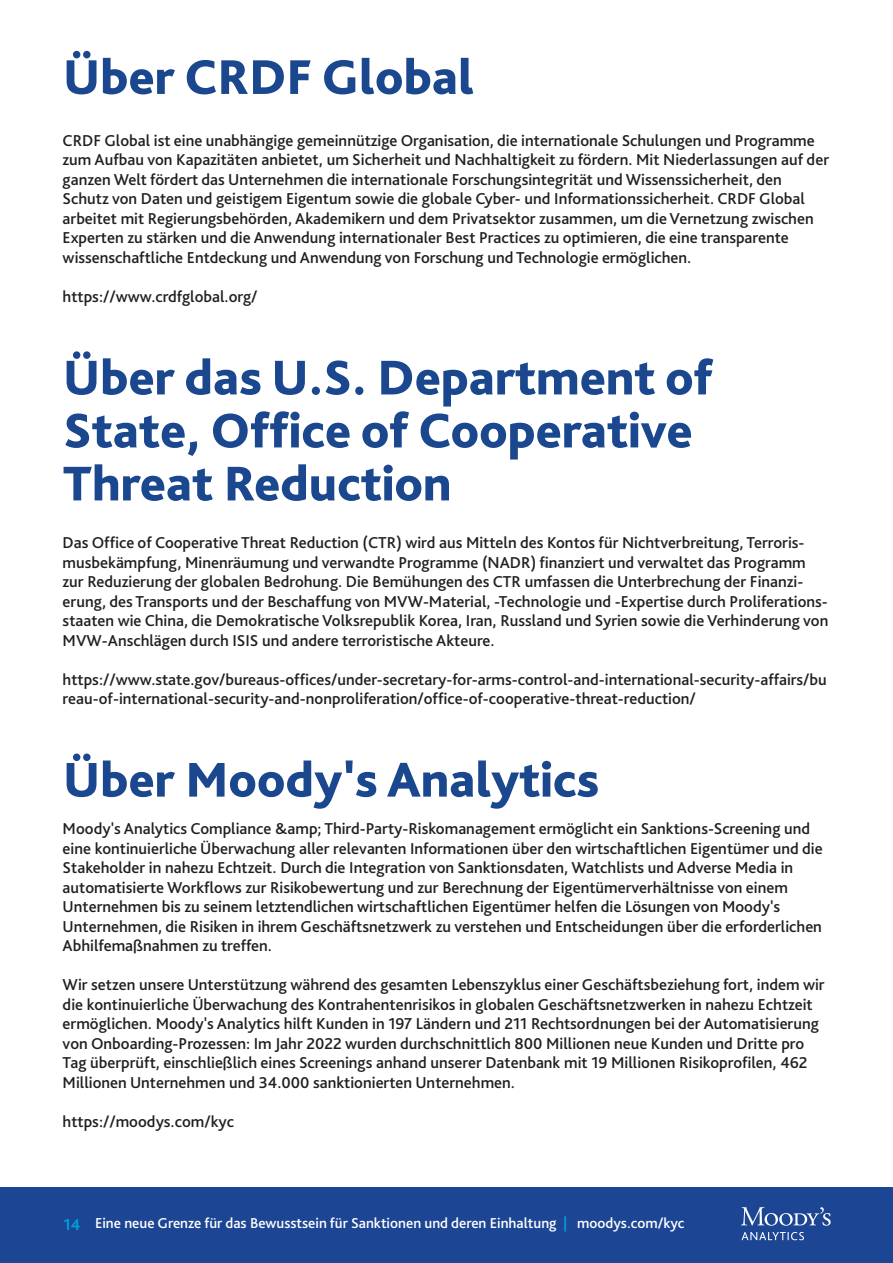
<style>
.page{position:relative;width:893px;height:1263px;background:#fff}
.page>*{position:absolute;margin:0;border:0;box-sizing:border-box;transform-origin:0 0}
.t1{font:800 51px/52.9px "Bliss Pro";color:#1a478e}
.t2{font:500 16.5px/19.5px "Bliss Pro";color:#231f20}
.t3{font:700 16.5px "Bliss Pro";color:#009fdb}
.t4{font:500 15px "Bliss Pro";color:#fff}
.s1{font-weight:700;color:#039ad7}
</style>
<div class="page">
<div style="left:0;top:1188px;width:893px;height:75px;background:#1c4594"></div>
<svg style="left:741px;top:1232px;width:63px;height:8px"></svg>
<svg style="left:741px;top:1207px;width:90px;height:19px"></svg>
<h1 class="t1" style="left:63px;top:49px;width:412px">Über CRDF Global</h1>
<p class="t2" style="left:63px;top:130px;width:768px">CRDF Global ist eine unabhängige gemeinnützige Organisation, die internationale Schulungen und Programme zum Aufbau von Kapazitäten anbietet, um Sicherheit und Nachhaltigkeit zu fördern. Mit Niederlassungen auf der ganzen Welt fördert das Unternehmen die internationale Forschungsintegrität und Wissenssicherheit, den Schutz von Daten und geistigem Eigentum sowie die globale Cyber- und Informationssicherheit. CRDF Global arbeitet mit Regierungsbehörden, Akademikern und dem Privatsektor zusammen, um die Vernetzung zwischen Experten zu stärken und die Anwendung internationaler Best Practices zu optimieren, die eine transparente wissenschaftliche Entdeckung und Anwendung von Forschung und Technologie ermöglichen.</p>
<p class="t2" style="left:63px;top:286px;width:196px">https://www.crdfglobal.org/</p>
<h1 class="t1" style="left:63px;top:350px;width:651px">Über das U.S. Department of<br>State, Office of Cooperative<br>Threat Reduction</h1>
<p class="t2" style="left:63px;top:533px;width:767px">Das Office of Cooperative Threat Reduction (CTR) wird aus Mitteln des Kontos für Nichtverbreitung, Terroris&shy;musbekämpfung, Minenräumung und verwandte Programme (NADR) finanziert und verwaltet das Programm zur Reduzierung der globalen Bedrohung. Die Bemühungen des CTR umfassen die Unterbrechung der Finanzi&shy;erung, des Transports und der Beschaffung von MVW-Material, -Technologie und -Expertise durch Proliferations&shy;staaten wie China, die Demokratische Volksrepublik Korea, Iran, Russland und Syrien sowie die Verhinderung von MVW-Anschlägen durch ISIS und andere terroristische Akteure.</p>
<p class="t2" style="left:63px;top:669px;width:765px">https://www.state.gov/bureaus-offices/under-secretary-for-arms-control-and-international-security-affairs/bu reau-of-international-security-and-nonproliferation/office-of-cooperative-threat-reduction/</p>
<h1 class="t1" style="left:63px;top:752px;width:538px">Über Moody's Analytics</h1>
<p class="t2" style="left:63px;top:818px;width:761px">Moody's Analytics Compliance &amp;amp; Third-Party-Riskomanagement ermöglicht ein Sanktions-Screening und eine kontinuierliche Überwachung aller relevanten Informationen über den wirtschaftlichen Eigentümer und die Stakeholder in nahezu Echtzeit. Durch die Integration von Sanktionsdaten, Watchlists und Adverse Media in automatisierte Workflows zur Risikobewertung und zur Berechnung der Eigentümerverhältnisse von einem Unternehmen bis zu seinem letztendlichen wirtschaftlichen Eigentümer helfen die Lösungen von Moody's Unternehmen, die Risiken in ihrem Geschäftsnetzwerk zu verstehen und Entscheidungen über die erforderlichen Abhilfemaßnahmen zu treffen.</p>
<p class="t2" style="left:63px;top:974px;width:763px">Wir setzen unsere Unterstützung während des gesamten Lebenszyklus einer Geschäftsbeziehung fort, indem wir die kontinuierliche Überwachung des Kontrahentenrisikos in globalen Geschäftsnetzwerken in nahezu Echtzeit ermöglichen. Moody's Analytics hilft Kunden in 197 Ländern und 211 Rechtsordnungen bei der Automatisierung von Onboarding-Prozessen: Im Jahr 2022 wurden durchschnittlich 800 Millionen neue Kunden und Dritte pro Tag überprüft, einschließlich eines Screenings anhand unserer Datenbank mit 19 Millionen Risikoprofilen, 462<br>Millionen Unternehmen und 34.000 sanktionierten Unternehmen.</p>
<p class="t2" style="left:63px;top:1111px;width:173px">https://moodys.com/kyc</p>
<p class="t3" style="left:63px;top:1214px;width:19px">14</p>
<p class="t4" style="left:95px;top:1214px;width:591px">Eine neue Grenze für das Bewusstsein für Sanktionen und deren Einhaltung <span class="s1">|</span> moodys.com/kyc</p>
</div>
